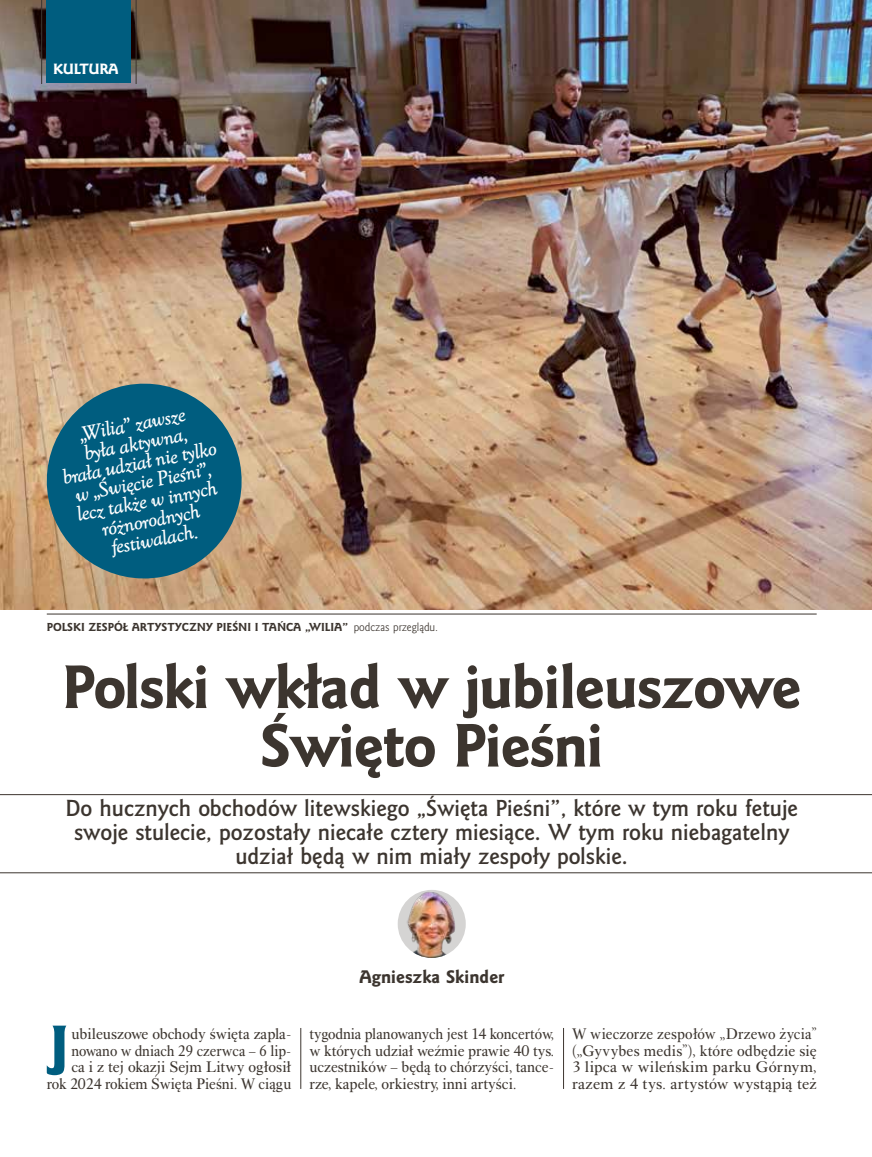
<style>
.page{position:relative;width:872px;height:1157px;background:#fff}
.page>*{position:absolute;margin:0;border:0;box-sizing:border-box;transform-origin:0 0}
.t1{font:55.5px/58.5px "Goldy EFN Heavy";letter-spacing:-.02em;color:#3c352f;text-align:center}
.t2{font:52.95px "Goldy EFN Heavy";color:#005d7f;scale:1.11 1}
.t3{font:700 21px/24px "Goldy EFN";color:#3c352f;text-align:center}
.t4{font:italic 700 18px/19.5px "Goldy Olds EFN";color:#fff;text-align:center}
.t5{font:16.5px "Goldy EFN Heavy";color:#3c352f}
.t6{font:15.75px/16.5px "Alpha Book TTEFN";color:#3c352f;text-align:right}
.t7{font:15.75px/16.5px "Alpha Book TTEFN";color:#3c352f;text-align:justify;scale:.96 1}
.t8{font:13.5px "Goldy EFN Heavy";letter-spacing:-.03em;color:#fff}
.t9{font:10.5px "Goldy EFN Heavy";color:#3c352f}
.s1{font-family:"Goldy EFN"}
</style>
<div class="page">
<hr style="left:563px;top:1028px;width:1px;height:61px;background:#3c352f">
<hr style="left:300px;top:1028px;width:1px;height:61px;background:#3c352f">
<img style="left:0;top:0;width:872px;height:610px">
<hr style="left:0;top:794px;width:872px;height:1px;background:#3c352f">
<hr style="left:0;top:872px;width:872px;height:1px;background:#3c352f">
<img style="left:398px;top:890px;width:68px;height:68px;border-radius:34px">
<div style="left:47px;top:0;width:84px;height:83px;background:#005d7f"></div>
<hr style="left:136px;top:0;width:1px;height:84px;background:#3c352f">
<hr style="left:41px;top:0;width:1px;height:84px;background:#3c352f">
<hr style="left:47px;top:614px;width:769px;height:1px;background:#3c352f">
<svg style="left:38px;top:375px;width:212px;height:212px;background:#457680"></svg>
<p class="t8" style="left:53px;top:61px;width:67px">KULTURA</p>
<p class="t4" style="left:53px;top:429px;width:158px;rotate:-11deg">„Wilia” zawsze<br>była aktywna,<br>brała udział nie tylko w „Święcie Pieśni”, lecz także w innych różnorodnych festiwalach.</p>
<p class="t9" style="left:47px;top:620px;width:393px">POLSKI ZESPÓŁ ARTYSTYCZNY PIEŚNI I TAŃCA „WILIA” <span class="s1">podczas przeglądu.</span></p>
<h1 class="t1" style="left:62px;top:658px;width:740px">Polski wkład w jubileuszowe<br>Święto Pieśni</h1>
<h3 class="t3" style="left:66px;top:796px;width:734px">Do hucznych obchodów litewskiego „Święta Pieśni”, które w tym roku fetuje swoje stulecie, pozostały niecałe cztery miesiące. W tym roku niebagatelny udział będą w nim miały zespoły polskie.</h3>
<p class="t5" style="left:359px;top:966px;width:147px">Agnieszka Skinder</p>
<h2 class="t2" style="left:49px;top:1013px;width:20px">J</h2>
<p class="t6" style="left:47px;top:1025px;width:246px">ubileuszowe obchody święta zapla&shy;nowano w dniach 29 czerwca – 6 lip-<br>ca i z tej okazji Sejm Litwy ogłosił<br>rok 2024 rokiem Święta Pieśni. W ciągu</p>
<p class="t7" style="left:309px;top:1025px;width:256px">tygodnia planowanych jest 14 koncertów, w których udział weźmie prawie 40 tys. uczestników – będą to chórzyści, tance&shy;rze, kapele, orkiestry, inni artyści.</p>
<p class="t6" style="left:572px;top:1025px;width:246px;text-align:justify">W wieczorze zespołów „Drzewo życia” („Gyvybes medis”), które odbędzie się 3 lipca w wileńskim parku Górnym, razem z 4 tys. artystów wystąpią też</p>
</div>
